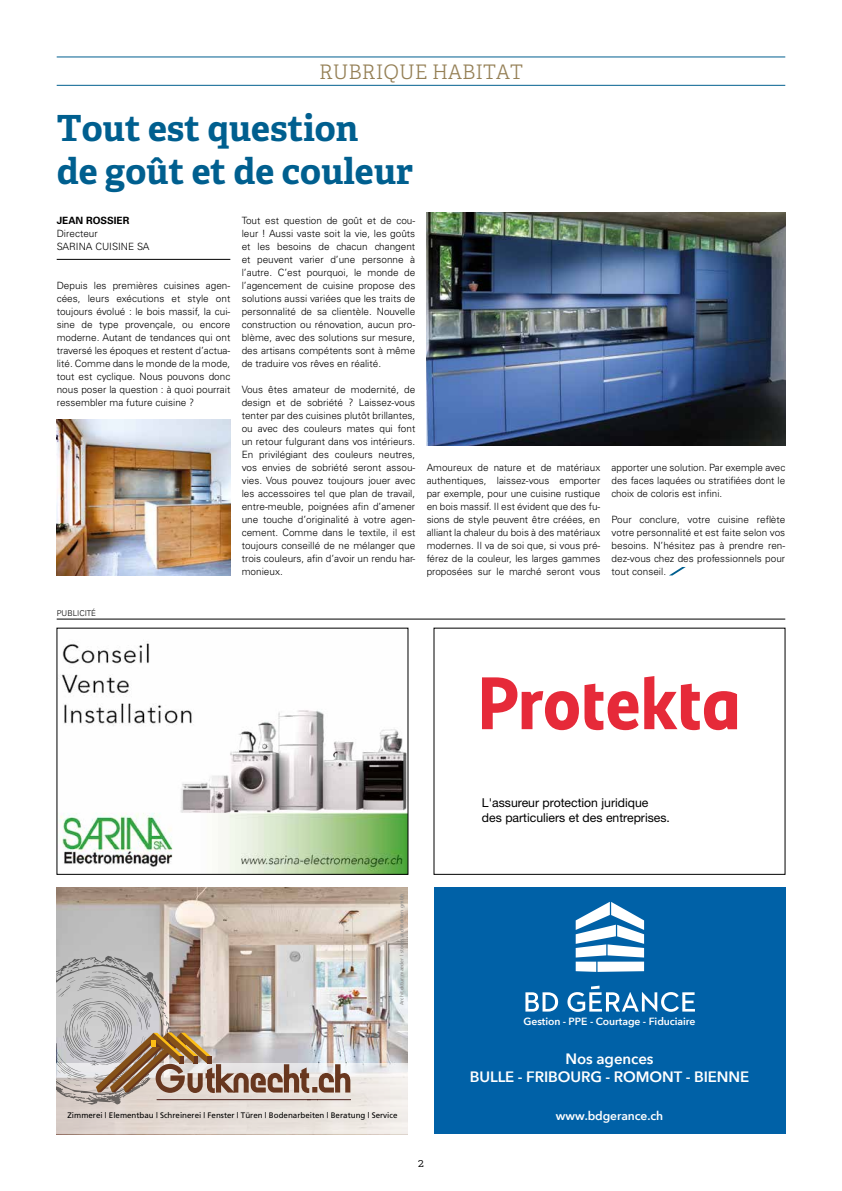
<style>
.page{position:relative;width:842px;height:1191px;background:#fff}
.page>*{position:absolute;margin:0;border:0;box-sizing:border-box;transform-origin:0 0}
.t1{font:700 36px/43.2px "Adelle Basic";color:#005f8f}
.t2{font:300 20px "Adelle Basic";color:#958056}
.t3{font:600 15px/18px "Avenir Next";letter-spacing:-.005em;color:#fff;text-align:center}
.t4{font:12.2px/14.7px "Helvetica Neue LT Std";color:#000}
.t5{font:600 12px "Avenir Next";letter-spacing:-.005em;color:#fff}
.t6{font:300 12px "Adelle Basic";color:#000}
.t7{font:600 10.4px "Avenir Next";letter-spacing:-.005em;color:#fff}
.t8{font:300 10px/13px "Univers LT Std";color:#000;text-align:justify}
.t9{font:700 10px "Univers LT Std";color:#000}
.t10{font:8px "Frutiger";color:#000}
.t11{font:300 8px "Univers LT Std";color:#000}
.t12{font:5px "Frutiger";letter-spacing:.02em;color:#878787}
</style>
<div class="page">
<img style="left:59px;top:641px;width:347px;height:231px">
<hr style="left:57px;top:619px;width:728px;height:1px;background:#000">
<hr style="left:57px;top:259px;width:173px;height:1px;background:#000">
<svg style="left:670px;top:567px;width:16px;height:8px"></svg>
<hr style="left:57px;top:85px;width:728px;height:1px;background:#005f8f">
<hr style="left:57px;top:57px;width:728px;height:1px;background:#005f8f">
<img style="left:427px;top:213px;width:358px;height:232px">
<img style="left:56px;top:419px;width:174px;height:156px">
<svg style="left:482px;top:676px;width:255px;height:54px"></svg>
<img style="left:56px;top:887px;width:352px;height:176px">
<div style="left:56px;top:1063px;width:352px;height:71px;background:linear-gradient(to right,#dacdc6,#f1eee9)"></div>
<hr style="left:318px;top:1099px;width:33px;height:1px;background:#542a27">
<svg style="left:56px;top:955px;width:294px;height:149px;background:#bbafa7"></svg>
<div style="left:434px;top:887px;width:351px;height:247px;background:#0061a7"></div>
<svg style="left:525px;top:992px;width:33px;height:19px"></svg>
<svg style="left:567px;top:985px;width:128px;height:26px"></svg>
<svg style="left:576px;top:901px;width:68px;height:71px"></svg>
<h2 class="t2" style="left:319px;top:59px;width:205px">RUBRIQUE HABITAT</h2>
<h1 class="t1" style="left:57px;top:107px;width:358px">Tout est question<br>de goût et de couleur</h1>
<p class="t9" style="left:57px;top:215px;width:74px">JEAN ROSSIER</p>
<p class="t8" style="left:57px;top:227px;width:94px">Directeur<br>SARINA CUISINE SA</p>
<p class="t8" style="left:57px;top:279px;width:175px">Depuis les premières cuisines agen&shy;cées, leurs exécutions et style ont toujours évolué : le bois massif, la cui&shy;sine de type provençale, ou encore moderne. Autant de tendances qui ont traversé les époques et restent d’actua&shy;lité. Comme dans le monde de la mode, tout est cyclique. Nous pouvons donc nous poser la question : à quoi pourrait ressembler ma future cuisine ?</p>
<p class="t8" style="left:242px;top:214px;width:175px">Tout est question de goût et de cou&shy;leur ! Aussi vaste soit la vie, les goûts et les besoins de chacun changent et peuvent varier d’une personne à l’autre. C’est pourquoi, le monde de l’agencement de cuisine propose des solutions aussi variées que les traits de personnalité de sa clientèle. Nouvelle construction ou rénovation, aucun pro&shy;blème, avec des solutions sur mesure, des artisans compétents sont à même de traduire vos rêves en réalité.</p>
<p class="t8" style="left:242px;top:383px;width:175px">Vous êtes amateur de modernité, de design et de sobriété ? Laissez-vous tenter par des cuisines plutôt brillantes, ou avec des couleurs mates qui font un retour fulgurant dans vos intérieurs.<br>En privilégiant des couleurs neutres, vos envies de sobriété seront assou&shy;vies. Vous pouvez toujours jouer avec les accessoires tel que plan de travail, entre-meuble, poignées afin d’amener une touche d’originalité à votre agen&shy;cement. Comme dans le textile, il est toujours conseillé de ne mélanger que trois couleurs, afin d’avoir un rendu har&shy;monieux.</p>
<p class="t8" style="left:427px;top:461px;width:175px">Amoureux de nature et de matériaux authentiques, laissez-vous emporter par exemple, pour une cuisine rustique en bois massif. Il est évident que des fu&shy;sions de style peuvent être créées, en alliant la chaleur du bois à des matériaux modernes. Il va de soi que, si vous pré&shy;férez de la couleur, les larges gammes proposées sur le marché seront vous</p>
<p class="t8" style="left:612px;top:461px;width:175px">apporter une solution. Par exemple avec des faces laquées ou stratifiées dont le choix de coloris est infini.</p>
<p class="t8" style="left:612px;top:513px;width:175px">Pour conclure, votre cuisine reflète votre personnalité et est faite selon vos besoins. N’hésitez pas à prendre ren&shy;dez-vous chez des professionnels pour tout conseil.</p>
<p class="t11" style="left:57px;top:608px;width:41px">PUBLICITÉ</p>
<p class="t12" style="left:399px;top:1005px;width:112px;rotate:-90deg">Architektur maeder | stooss architekten gmbh</p>
<p class="t10" style="left:68px;top:1110px;width:331px">Zimmerei | Elementbau | Schreinerei | Fenster | Türen | Bodenarbeiten | Beratung | Service</p>
<p class="t4" style="left:482px;top:795px;width:189px">L'assureur protection juridique des particuliers et des entreprises.</p>
<p class="t7" style="left:523px;top:1012px;width:174px">Gestion - PPE - Courtage - Fiduciaire</p>
<h3 class="t3" style="left:470px;top:1049px;width:281px">Nos agences<br>BULLE - FRIBOURG - ROMONT - BIENNE</h3>
<p class="t5" style="left:556px;top:1105px;width:109px">www.bdgerance.ch</p>
<p class="t6" style="left:418px;top:1155px;width:7px">2</p>
</div>
